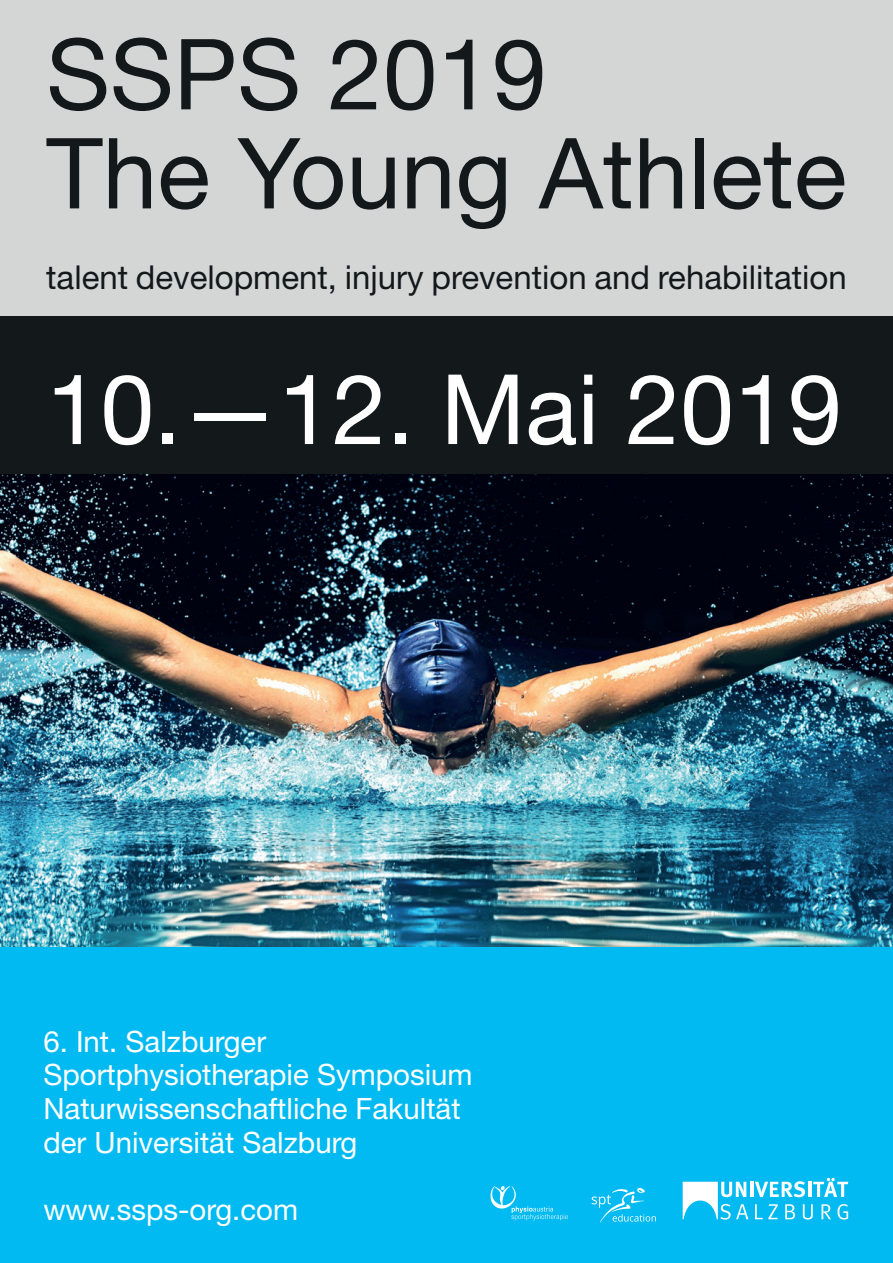
<style>
.page{position:relative;width:893px;height:1263px;background:#fff}
.page>*{position:absolute;margin:0;border:0;box-sizing:border-box;transform-origin:0 0}
.t1{font:98.25px/99px "Helvetica Neue LT Std";color:#13181b}
.t2{font:97.2px "Helvetica Neue LT Std";color:#fff}
.t3{font:33px "Helvetica Neue LT Std";color:#13181b}
.t4{font:29.4px/33.8px "Helvetica Neue LT Std";color:#fff}
</style>
<div class="page">
<div style="left:0;top:0;width:893px;height:316px;background:#d4d6d6"></div>
<div style="left:0;top:316px;width:893px;height:315px;background:#13181b"></div>
<img style="left:0;top:474px;width:893px;height:473px">
<div style="left:0;top:947px;width:893px;height:316px;background:#00baf1"></div>
<svg style="left:755px;top:1204px;width:23px;height:15px"></svg>
<svg style="left:785px;top:1204px;width:10px;height:15px"></svg>
<svg style="left:803px;top:1204px;width:10px;height:15px"></svg>
<svg style="left:821px;top:1204px;width:10px;height:15px"></svg>
<svg style="left:837px;top:1204px;width:11px;height:15px"></svg>
<hr style="left:750px;top:1182px;width:3px;height:15px;background:#fff">
<svg style="left:755px;top:1181px;width:50px;height:16px"></svg>
<hr style="left:808px;top:1182px;width:3px;height:15px;background:#fff">
<svg style="left:813px;top:1178px;width:35px;height:19px"></svg>
<svg style="left:683px;top:1182px;width:65px;height:37px"></svg>
<svg style="left:490px;top:1186px;width:78px;height:34px"></svg>
<svg style="left:592px;top:1187px;width:64px;height:36px"></svg>
<h1 class="t1" style="left:46px;top:24px;width:802px">SSPS 2019<br>The Young Athlete</h1>
<p class="t3" style="left:46px;top:258px;width:802px">talent development, injury prevention and rehabilitation</p>
<h2 class="t2" style="left:46px;top:351px;width:797px">10.—12. Mai 2019</h2>
<p class="t4" style="left:43px;top:1024px;width:431px">6. Int. Salzburger<br>Sportphysiotherapie Symposium<br>Naturwissenschaftliche Fakultät der Universität Salzburg</p>
<p class="t4" style="left:43px;top:1193px;width:256px">www.ssps-org.com</p>
</div>
